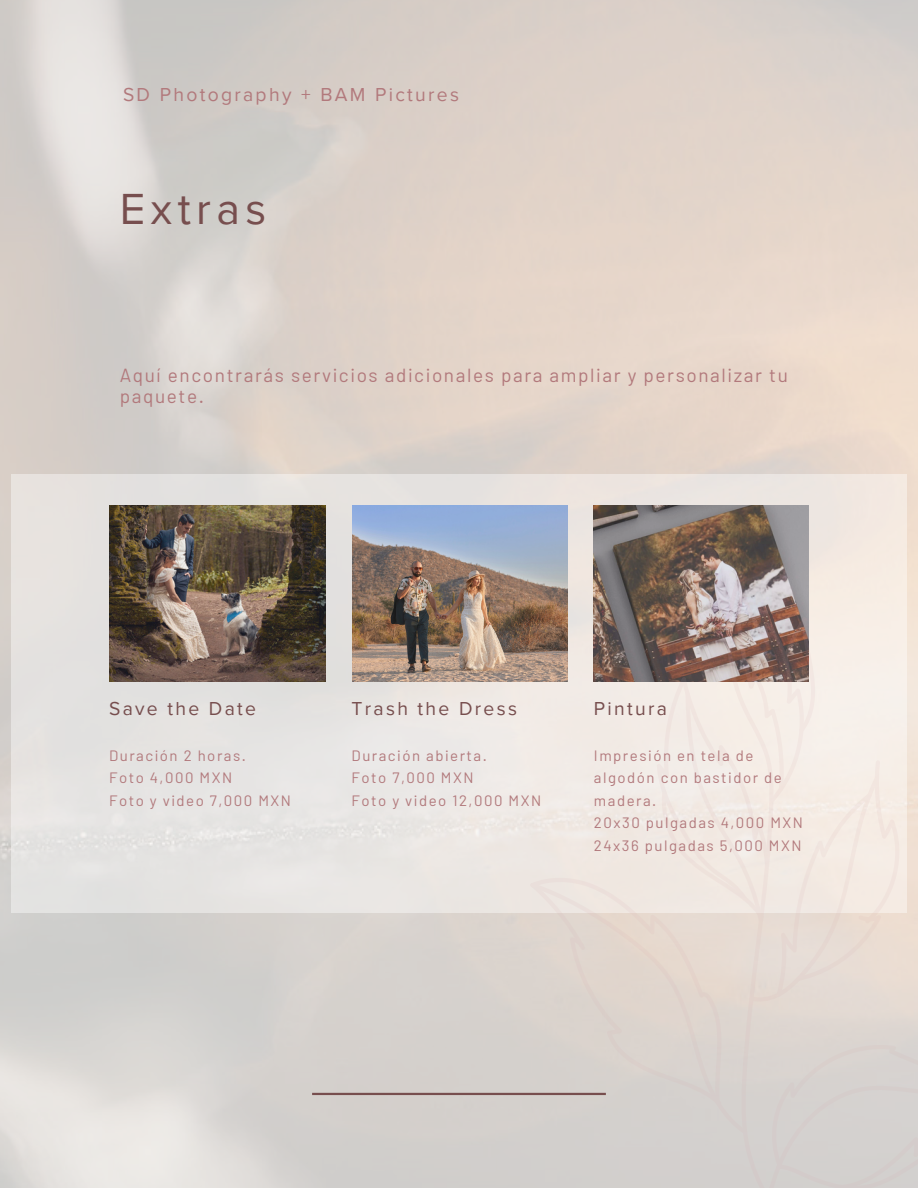
<style>
.page{position:relative;width:918px;height:1188px;background:#fff}
.page>*{position:absolute;margin:0;border:0;box-sizing:border-box;transform-origin:0 0}
.t1{font:44.85px "Proxima Nova";letter-spacing:.12em;color:#774e4e}
.t2{font:19.35px "Proxima Nova";letter-spacing:.12em;color:#774e4e}
.t3{font:19.35px "Proxima Nova";letter-spacing:.12em;color:#b2797c}
.t4{font:19.05px/21.3px "Barlow";letter-spacing:.085em;color:#b2797c}
.t5{font:15px/22.5px "Barlow";letter-spacing:.1em;color:#b2797c}
</style>
<div class="page">
<hr style="left:312px;top:1093px;width:294px;height:2px;background:#774e4e">
<div style="left:11px;top:474px;width:896px;height:439px;background:#e7e4e1"></div>
<img style="left:109px;top:505px;width:216px;height:176px">
<img style="left:352px;top:505px;width:215px;height:177px">
<img style="left:594px;top:505px;width:215px;height:68px">
<svg style="left:519px;top:578px;width:11px;height:610px"></svg>
<svg style="left:530px;top:573px;width:388px;height:615px"></svg>
<p class="t3" style="left:123px;top:83px;width:338px">SD Photography + BAM Pictures</p>
<p class="t1" style="left:120px;top:183px;width:148px">Extras</p>
<p class="t4" style="left:120px;top:364px;width:670px">Aquí encontrarás servicios adicionales para ampliar y personalizar tu paquete.</p>
<h2 class="t2" style="left:109px;top:697px;width:149px">Save the Date</h2>
<p class="t5" style="left:109px;top:744px;width:138px">Duración 2 horas.</p>
<p class="t5" style="left:109px;top:766px;width:125px">Foto 4,000 MXN</p>
<p class="t5" style="left:109px;top:789px;width:183px">Foto y video 7,000 MXN</p>
<h2 class="t2" style="left:352px;top:697px;width:167px">Trash the Dress</h2>
<h1 class="t2" style="left:594px;top:697px;width:75px">Pintura</h1>
<h2 class="t5" style="left:352px;top:744px;width:137px">Duración abierta.</h2>
<p class="t5" style="left:352px;top:766px;width:123px">Foto 7,000 MXN</p>
<h2 class="t5" style="left:352px;top:789px;width:191px">Foto y video 12,000 MXN</h2>
<p class="t5" style="left:594px;top:744px;width:189px">Impresión en tela de algodón con bastidor de madera.</p>
<p class="t5" style="left:594px;top:811px;width:211px">20x30 pulgadas 4,000 MXN</p>
<p class="t5" style="left:594px;top:834px;width:209px">24x36 pulgadas 5,000 MXN</p>
</div>
